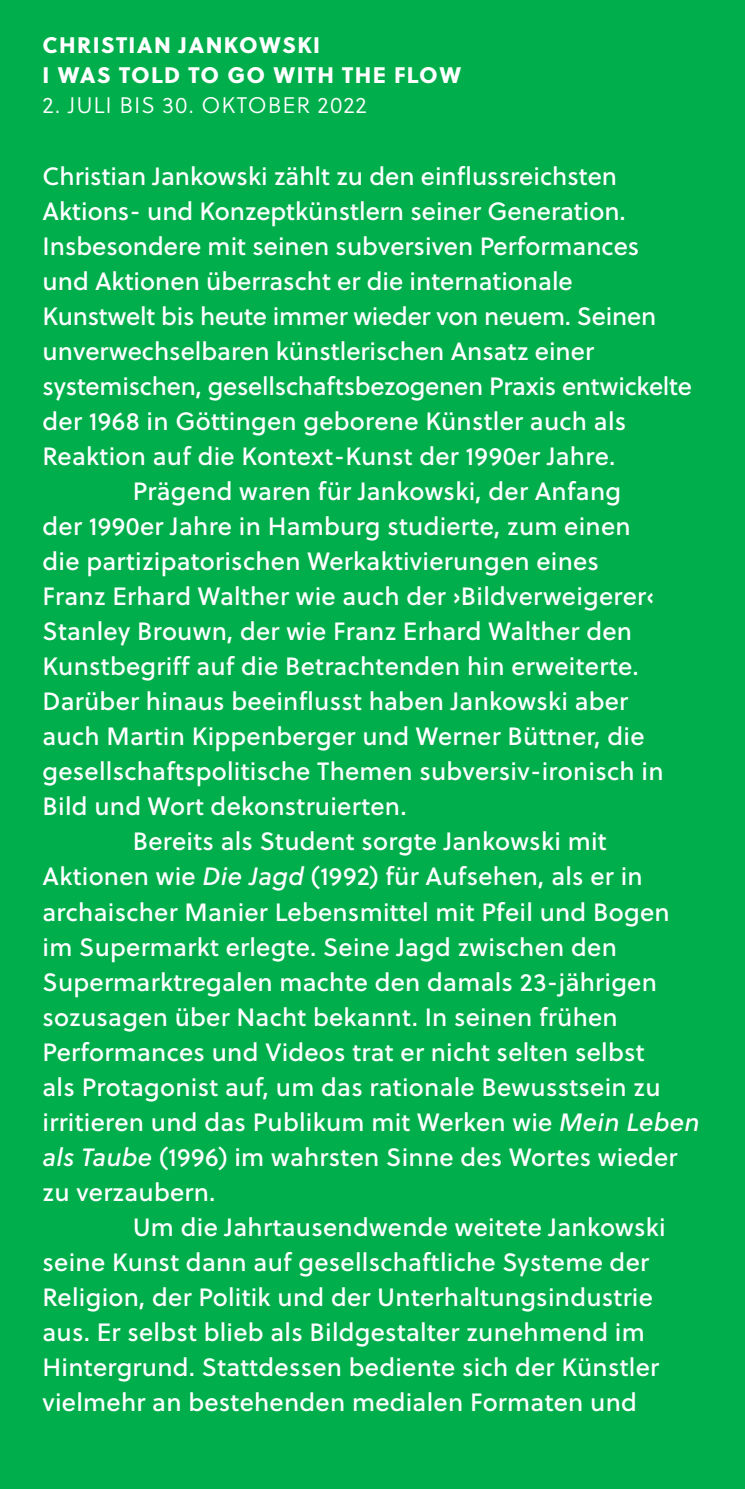
<style>
.page{position:relative;width:745px;height:1489px;background:#fff}
.page>*{position:absolute;margin:0;border:0;box-sizing:border-box;transform-origin:0 0}
.t1{font:25px "Soleil Bk";letter-spacing:.01em;color:#fff}
.t2{font:25px "Soleil Bk";letter-spacing:-.01em;color:#fff}
.t3{font:22.5px/30px "Soleil Xb";letter-spacing:.06em;color:#fff}
.t4{font:22.5px "Soleil Lt";letter-spacing:.04em;color:#fff}
.s1{font-style:italic}
</style>
<div class="page">
<div style="left:0;top:0;width:744px;height:1488px;background:#00af4c"></div>
<p class="t3" style="left:43px;top:28px;width:420px">CHRISTIAN JANKOWSKI<br>I WAS TOLD TO GO WITH THE FLOW</p>
<p class="t4" style="left:43px;top:89px;width:325px">2. JULI BIS 30. OKTOBER 2022</p>
<p class="t1" style="left:43px;top:157px;width:575px">Christian Jankowski zählt zu den einflussreichsten</p>
<p class="t1" style="left:43px;top:192px;width:584px">Aktions- und Konzeptkünstlern seiner Generation.</p>
<p class="t1" style="left:43px;top:227px;width:598px">Insbesondere mit seinen subversiven Performances</p>
<p class="t1" style="left:43px;top:262px;width:531px">und Aktionen überrascht er die internationale</p>
<p class="t2" style="left:43px;top:297px;width:615px">Kunstwelt bis heute immer wieder von neuem. Seinen</p>
<p class="t1" style="left:43px;top:332px;width:552px">unverwechselbaren künstlerischen Ansatz einer</p>
<p class="t2" style="left:43px;top:367px;width:650px">systemischen, gesellschaftsbezogenen Praxis entwickelte</p>
<p class="t1" style="left:43px;top:402px;width:585px">der 1968 in Göttingen geborene Künstler auch als</p>
<p class="t1" style="left:43px;top:437px;width:574px">Reaktion auf die Kontext-Kunst der 1990er Jahre.</p>
<p class="t1" style="left:133px;top:472px;width:489px">Prägend waren für Jankowski, der Anfang</p>
<p class="t1" style="left:43px;top:507px;width:589px">der 1990er Jahre in Hamburg studierte, zum einen</p>
<p class="t1" style="left:43px;top:542px;width:557px">die partizipatorischen Werkaktivierungen eines</p>
<p class="t1" style="left:43px;top:577px;width:613px">Franz Erhard Walther wie auch der ›Bildverweigerer‹</p>
<p class="t1" style="left:43px;top:612px;width:590px">Stanley Brouwn, der wie Franz Erhard Walther den</p>
<p class="t1" style="left:43px;top:647px;width:597px">Kunstbegriff auf die Betrachtenden hin erweiterte.</p>
<p class="t1" style="left:43px;top:682px;width:587px">Darüber hinaus beeinflusst haben Jankowski aber</p>
<p class="t1" style="left:43px;top:717px;width:603px">auch Martin Kippenberger und Werner Büttner, die</p>
<p class="t1" style="left:43px;top:752px;width:622px">gesellschaftspolitische Themen subversiv-ironisch in</p>
<p class="t1" style="left:43px;top:787px;width:365px">Bild und Wort dekonstruierten.</p>
<p class="t1" style="left:133px;top:822px;width:475px">Bereits als Student sorgte Jankowski mit</p>
<p class="t1" style="left:43px;top:857px;width:601px">Aktionen wie <span class="s1">Die Jagd</span> (1992) für Aufsehen, als er in</p>
<p class="t1" style="left:43px;top:892px;width:628px">archaischer Manier Lebensmittel mit Pfeil und Bogen</p>
<p class="t1" style="left:43px;top:927px;width:575px">im Supermarkt erlegte. Seine Jagd zwischen den</p>
<p class="t1" style="left:43px;top:962px;width:615px">Supermarktregalen machte den damals 23-jährigen</p>
<p class="t1" style="left:43px;top:997px;width:576px">sozusagen über Nacht bekannt. In seinen frühen</p>
<p class="t1" style="left:43px;top:1032px;width:603px">Performances und Videos trat er nicht selten selbst</p>
<p class="t1" style="left:43px;top:1067px;width:619px">als Protagonist auf, um das rationale Bewusstsein zu</p>
<p class="t1" style="left:43px;top:1102px;width:658px">irritieren und das Publikum mit Werken wie <span class="s1">Mein Leben</span></p>
<p class="t1" style="left:43px;top:1137px;width:636px"><span class="s1">als Taube</span> (1996) im wahrsten Sinne des Wortes wieder</p>
<p class="t1" style="left:43px;top:1172px;width:174px">zu verzaubern.</p>
<p class="t1" style="left:133px;top:1207px;width:534px">Um die Jahrtausendwende weitete Jankowski</p>
<p class="t1" style="left:43px;top:1242px;width:607px">seine Kunst dann auf gesellschaftliche Systeme der</p>
<p class="t1" style="left:43px;top:1277px;width:611px">Religion, der Politik und der Unterhaltungsindustrie</p>
<p class="t1" style="left:43px;top:1312px;width:603px">aus. Er selbst blieb als Bildgestalter zunehmend im</p>
<p class="t1" style="left:43px;top:1347px;width:617px">Hintergrund. Stattdessen bediente sich der Künstler</p>
<p class="t1" style="left:43px;top:1382px;width:595px">vielmehr an bestehenden medialen Formaten und</p>
</div>
